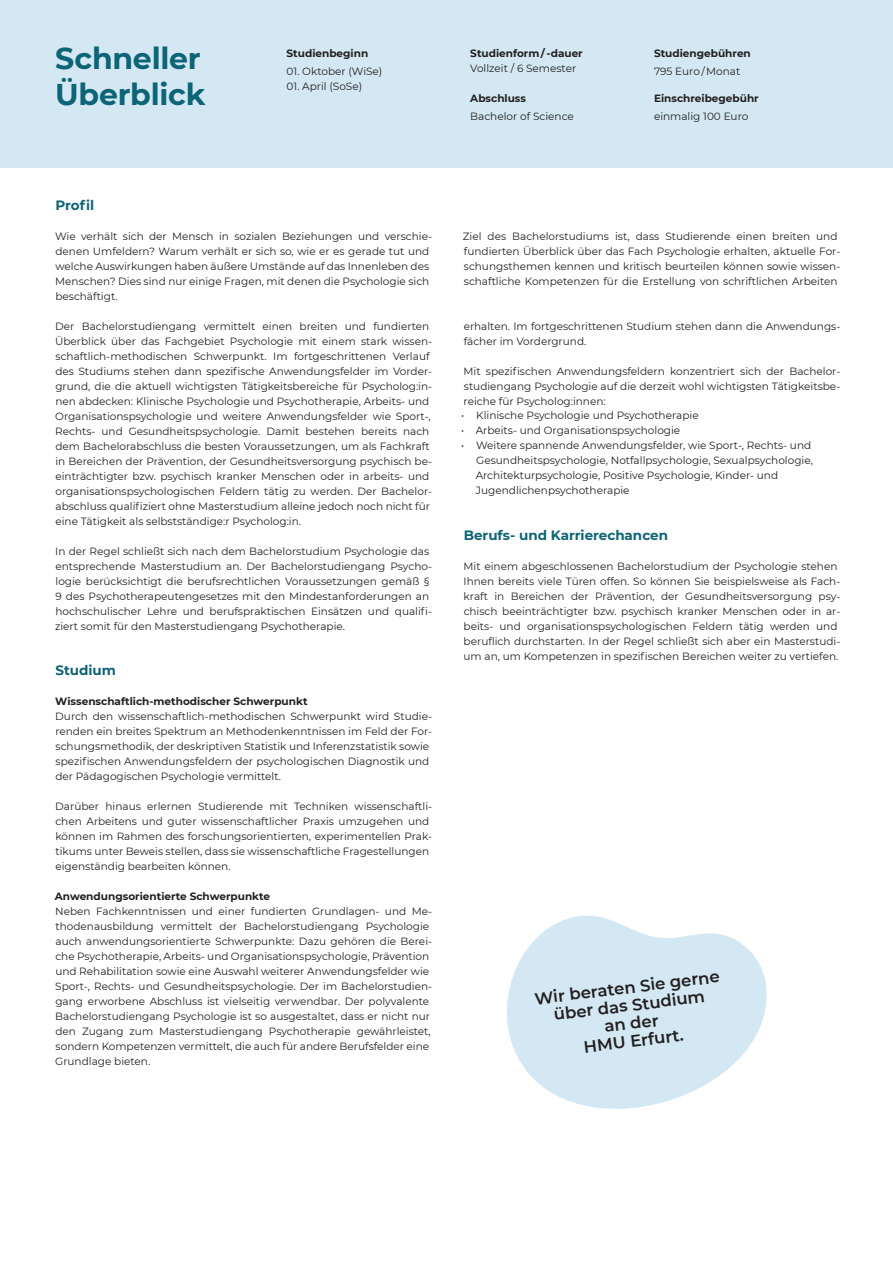
<style>
.page{position:relative;width:893px;height:1263px;background:#fff}
.page>*{position:absolute;margin:0;border:0;box-sizing:border-box;transform-origin:0 0}
.t1{font:700 30px/36px "Montserrat";letter-spacing:-.01em;color:#0d6476}
.t2{font:600 16.5px/18px "Montserrat";color:#231f20;text-align:center}
.t3{font:700 13.5px "Montserrat";color:#0d6476}
.t4{font:10.5px/15px "Montserrat";color:#231f20}
.t5{font:700 10.5px "Montserrat";color:#231f20}
</style>
<div class="page">
<div style="left:0;top:0;width:893px;height:167px;background:#d3e8f3"></div>
<svg style="left:507px;top:916px;width:260px;height:193px;fill:#d3e8f3"></svg>
<h1 class="t1" style="left:55px;top:39px;width:152px">Schneller<br>Überblick</h1>
<p class="t5" style="left:287px;top:46px;width:83px">Studienbeginn</p>
<p class="t4" style="left:287px;top:63px;width:97px">01. Oktober (WiSe)</p>
<p class="t4" style="left:287px;top:78px;width:77px">01. April (SoSe)</p>
<p class="t5" style="left:470px;top:46px;width:114px">Studienform / -dauer</p>
<p class="t4" style="left:470px;top:60px;width:107px">Vollzeit / 6 Semester</p>
<p class="t5" style="left:470px;top:91px;width:57px">Abschluss</p>
<p class="t4" style="left:470px;top:108px;width:105px">Bachelor of Science</p>
<p class="t5" style="left:654px;top:46px;width:98px">Studiengebühren</p>
<p class="t4" style="left:654px;top:63px;width:88px">795 Euro / Monat</p>
<p class="t5" style="left:654px;top:91px;width:106px">Einschreibegebühr</p>
<p class="t4" style="left:654px;top:108px;width:96px">einmalig 100 Euro</p>
<p class="t3" style="left:55px;top:195px;width:40px">Profil</p>
<p class="t4" style="left:55px;top:228px;width:379px">Wie verhält sich der Mensch in sozialen Beziehungen und verschie&shy;denen Umfeldern? Warum verhält er sich so, wie er es gerade tut und welche Auswirkungen haben äußere Umstände auf das Innenleben des Menschen? Dies sind nur einige Fragen, mit denen die Psychologie sich beschäftigt.</p>
<p class="t4" style="left:55px;top:318px;width:378px">Der Bachelorstudiengang vermittelt einen breiten und fundierten Überblick über das Fachgebiet Psychologie mit einem stark wissen&shy;schaftlich-methodischen Schwerpunkt. Im fortgeschrittenen Verlauf des Studiums stehen dann spezifische Anwendungsfelder im Vorder&shy;grund, die die aktuell wichtigsten Tätigkeitsbereiche für Psycholog:in&shy;nen abdecken: Klinische Psychologie und Psychotherapie, Arbeits- und Organisationspsychologie und weitere Anwendungsfelder wie Sport-, Rechts- und Gesundheitspsychologie. Damit bestehen bereits nach dem Bachelorabschluss die besten Voraussetzungen, um als Fachkraft in Bereichen der Prävention, der Gesundheitsversorgung psychisch be&shy;einträchtigter bzw. psychisch kranker Menschen oder in arbeits- und organisationspsychologischen Feldern tätig zu werden. Der Bachelor&shy;abschluss qualifiziert ohne Masterstudium alleine jedoch noch nicht für eine Tätigkeit als selbstständige:r Psycholog:in.</p>
<p class="t4" style="left:55px;top:543px;width:379px">In der Regel schließt sich nach dem Bachelorstudium Psychologie das entsprechende Masterstudium an. Der Bachelorstudiengang Psycho&shy;logie berücksichtigt die berufsrechtlichen Voraussetzungen gemäß § 9 des Psychotherapeutengesetzes mit den Mindestanforderungen an hochschulischer Lehre und berufspraktischen Einsätzen und qualifi&shy;ziert somit für den Masterstudiengang Psychotherapie.</p>
<p class="t3" style="left:55px;top:660px;width:62px">Studium</p>
<p class="t5" style="left:55px;top:694px;width:254px">Wissenschaftlich-methodischer Schwerpunkt</p>
<p class="t4" style="left:55px;top:708px;width:378px">Durch den wissenschaftlich-methodischen Schwerpunkt wird Studie&shy;renden ein breites Spektrum an Methodenkenntnissen im Feld der For&shy;schungsmethodik, der deskriptiven Statistik und Inferenzstatistik sowie spezifischen Anwendungsfeldern der psychologischen Diagnostik und der Pädagogischen Psychologie vermittelt.</p>
<p class="t4" style="left:55px;top:798px;width:378px">Darüber hinaus erlernen Studierende mit Techniken wissenschaftli&shy;chen Arbeitens und guter wissenschaftlicher Praxis umzugehen und können im Rahmen des forschungsorientierten, experimentellen Prak&shy;tikums unter Beweis stellen, dass sie wissenschaftliche Fragestellungen eigenständig bearbeiten können.</p>
<p class="t5" style="left:55px;top:889px;width:217px">Anwendungsorientierte Schwerpunkte</p>
<p class="t4" style="left:55px;top:903px;width:378px">Neben Fachkenntnissen und einer fundierten Grundlagen- und Me&shy;thodenausbildung vermittelt der Bachelorstudiengang Psychologie auch anwendungsorientierte Schwerpunkte: Dazu gehören die Berei&shy;che Psychotherapie, Arbeits- und Organisationspsychologie, Prävention und Rehabilitation sowie eine Auswahl weiterer Anwendungsfelder wie Sport-, Rechts- und Gesundheitspsychologie. Der im Bachelorstudien&shy;gang erworbene Abschluss ist vielseitig verwendbar. Der polyvalente Bachelorstudiengang Psychologie ist so ausgestaltet, dass er nicht nur den Zugang zum Masterstudiengang Psychotherapie gewährleistet, sondern Kompetenzen vermittelt, die auch für andere Berufsfelder eine Grundlage bieten.</p>
<p class="t4" style="left:463px;top:228px;width:379px">Ziel des Bachelorstudiums ist, dass Studierende einen breiten und fundierten Überblick über das Fach Psychologie erhalten, aktuelle For&shy;schungsthemen kennen und kritisch beurteilen können sowie wissen&shy;schaftliche Kompetenzen für die Erstellung von schriftlichen Arbeiten</p>
<p class="t4" style="left:464px;top:319px;width:378px">erhalten. Im fortgeschrittenen Studium stehen dann die Anwendungs&shy;fächer im Vordergrund.</p>
<p class="t4" style="left:463px;top:364px;width:378px;text-align:justify">Mit spezifischen Anwendungsfeldern konzentriert sich der Bachelor&shy;studiengang Psychologie auf die derzeit wohl wichtigsten Tätigkeitsbe&shy;reiche für Psycholog:innen:</p>
<p class="t4" style="left:461px;top:407px;width:239px">• Klinische Psychologie und Psychotherapie</p>
<p class="t4" style="left:461px;top:422px;width:221px">• Arbeits- und Organisationspsychologie</p>
<p class="t4" style="left:476px;top:437px;width:339px;text-indent:-14px">• Weitere spannende Anwendungsfelder, wie Sport-, Rechts- und Gesundheitspsychologie, Notfallpsychologie, Sexualpsychologie, Architekturpsychologie, Positive Psychologie, Kinder- und Jugendlichenpsychotherapie</p>
<p class="t3" style="left:464px;top:525px;width:206px">Berufs- und Karrierechancen</p>
<p class="t4" style="left:463px;top:558px;width:378px">Mit einem abgeschlossenen Bachelorstudium der Psychologie stehen Ihnen bereits viele Türen offen. So können Sie beispielsweise als Fach&shy;kraft in Bereichen der Prävention, der Gesundheitsversorgung psy&shy;chisch beeinträchtigter bzw. psychisch kranker Menschen oder in ar&shy;beits- und organisationspsychologischen Feldern tätig werden und beruflich durchstarten. In der Regel schließt sich aber ein Masterstudi&shy;um an, um Kompetenzen in spezifischen Bereichen weiter zu vertiefen.</p>
<h2 class="t2" style="left:533px;top:989px;width:188px;rotate:-7deg">Wir beraten Sie gerne über das Studium<br>an der<br>HMU Erfurt.</h2>
</div>
